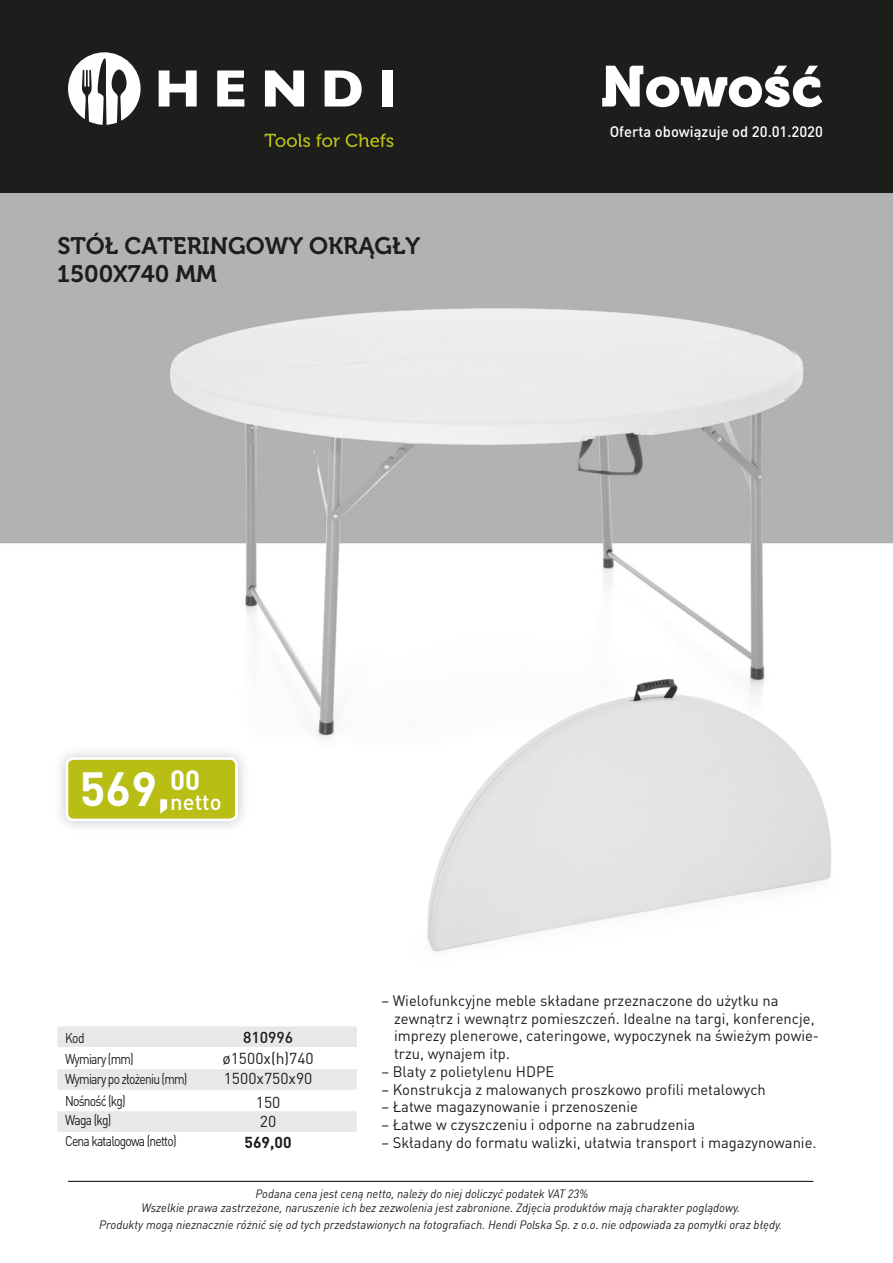
<style>
.page{position:relative;width:893px;height:1263px;background:#fff}
.page>*{position:absolute;margin:0;border:0;box-sizing:border-box;transform-origin:0 0}
.t1{font:57px "Museo 900";letter-spacing:-.005em;color:#fff}
.t2{font:700 27.6px "DIN Pro";color:#fff}
.t3{font:23.85px/28.3px "Museo 700";color:#1d1d1b}
.t4{font:500 22.2px "DIN Pro";color:#fff}
.t5{font:15.75px "DIN Pro";color:#1d1d1b}
.t6{font:500 15.75px "DIN Pro";color:#1d1d1b}
.t7{font:700 15.75px "DIN Pro";color:#1d1d1b}
.t8{font:15px/17.7px "DIN Pro";color:#1d1d1b}
.t9{font:500 15px "DIN Pro";color:#fff}
.t10{font:14.1px "DIN Pro";letter-spacing:-.065em;color:#1d1d1b;scale:.85 1}
.t11{font:italic 12px/16.5px "DIN Pro";color:#1d1d1b;text-align:center}
.t12{font:italic 12px "DIN Pro";color:#1d1d1b;scale:.96 1}
.s1{font-weight:700;font-size:47.4px}
</style>
<div class="page">
<img style="left:0;top:192px;width:893px;height:547px">
<div style="left:0;top:0;width:893px;height:192px;background:#1d1d1b"></div>
<hr style="left:68px;top:1181px;width:745px;height:1px;background:#1d1d1b">
<div style="left:57px;top:1026px;width:300px;height:21px;background:#e7e8e8"></div>
<div style="left:57px;top:1069px;width:300px;height:21px;background:#e7e8e8"></div>
<div style="left:57px;top:1111px;width:300px;height:21px;background:#e7e8e8"></div>
<div style="left:67px;top:758px;width:170px;height:62px;background:#b8be14;border-radius:7px"></div>
<div style="left:66px;top:757px;width:172px;height:64px;border:3px solid #fff;border-radius:7px"></div>
<div style="left:382px;top:70px;width:11px;height:36px;background:#fff"></div>
<svg style="left:325px;top:70px;width:37px;height:36px"></svg>
<svg style="left:265px;top:70px;width:39px;height:36px"></svg>
<svg style="left:217px;top:70px;width:27px;height:36px"></svg>
<svg style="left:159px;top:70px;width:38px;height:36px"></svg>
<svg style="left:68px;top:52px;width:73px;height:73px"></svg>
<svg style="left:265px;top:134px;width:45px;height:13px"></svg>
<svg style="left:316px;top:134px;width:24px;height:13px"></svg>
<svg style="left:346px;top:134px;width:47px;height:13px"></svg>
<img style="left:377px;top:644px;width:502px;height:308px">
<h3 class="t3" style="left:57px;top:232px;width:364px">STÓŁ CATERINGOWY OKRĄGŁY<br>1500X740 MM</h3>
<h1 class="t1" style="left:601px;top:54px;width:224px">Nowość</h1>
<p class="t9" style="left:610px;top:120px;width:215px">Oferta obowiązuje od 20.01.2020</p>
<h2 class="t2" style="left:170px;top:757px;width:32px">00</h2>
<h3 class="t4" style="left:80px;top:783px;width:143px"><span class="s1">569,</span>netto</h3>
<p class="t10" style="left:65px;top:1027px;width:25px">Kod</p>
<p class="t6" style="left:243px;top:1025px;width:52px">810996</p>
<p class="t10" style="left:65px;top:1047px;width:82px">Wymiary (mm)</p>
<p class="t5" style="left:222px;top:1046px;width:93px">ø1500x(h)740</p>
<p class="t10" style="left:65px;top:1067px;width:145px">Wymiary po złożeniu (mm)</p>
<p class="t5" style="left:224px;top:1066px;width:90px">1500x750x90</p>
<p class="t10" style="left:65px;top:1109px;width:56px">Waga (kg)</p>
<p class="t5" style="left:260px;top:1109px;width:18px">20</p>
<p class="t10" style="left:65px;top:1090px;width:73px">Nośność (kg)</p>
<p class="t5" style="left:256px;top:1090px;width:26px">150</p>
<p class="t10" style="left:65px;top:1130px;width:133px">Cena katalogowa (netto)</p>
<p class="t7" style="left:245px;top:1129px;width:48px">569,00</p>
<p class="t8" style="left:394px;top:990px;width:427px;text-indent:-13px">– Wielofunkcyjne meble składane przeznaczone do użytku na zewnątrz i wewnątrz pomieszczeń. Idealne na targi, konferencje, imprezy plenerowe, cateringowe, wypoczynek na świeżym powie&shy;trzu, wynajem itp.</p>
<p class="t8" style="left:381px;top:1061px;width:174px">– Blaty z polietylenu HDPE</p>
<p class="t8" style="left:381px;top:1079px;width:386px">– Konstrukcja z malowanych proszkowo profili metalowych</p>
<p class="t8" style="left:381px;top:1096px;width:258px">– Łatwe magazynowanie i przenoszenie</p>
<p class="t8" style="left:381px;top:1114px;width:315px">– Łatwe w czyszczeniu i odporne na zabrudzenia</p>
<p class="t8" style="left:381px;top:1132px;width:437px">– Składany do formatu walizki, ułatwia transport i magazynowanie.</p>
<p class="t12" style="left:256px;top:1184px;width:348px">anadoP cena jest ceną netto, należy do niej doliczyć podatek VAT 23%</p>
<p class="t11" style="left:99px;top:1198px;width:685px">Wszelkie prawa zastrzeżone, naruszenie ich bez zezwolenia jest zabronione. Zdjęcia produktów mają charakter poglądowy.<br>Produkty mogą nieznacznie różnić się od tych przedstawionych na fotografiach. Hendi Polska Sp. z o.o. nie odpowiada za pomyłki oraz błędy.</p>
</div>
